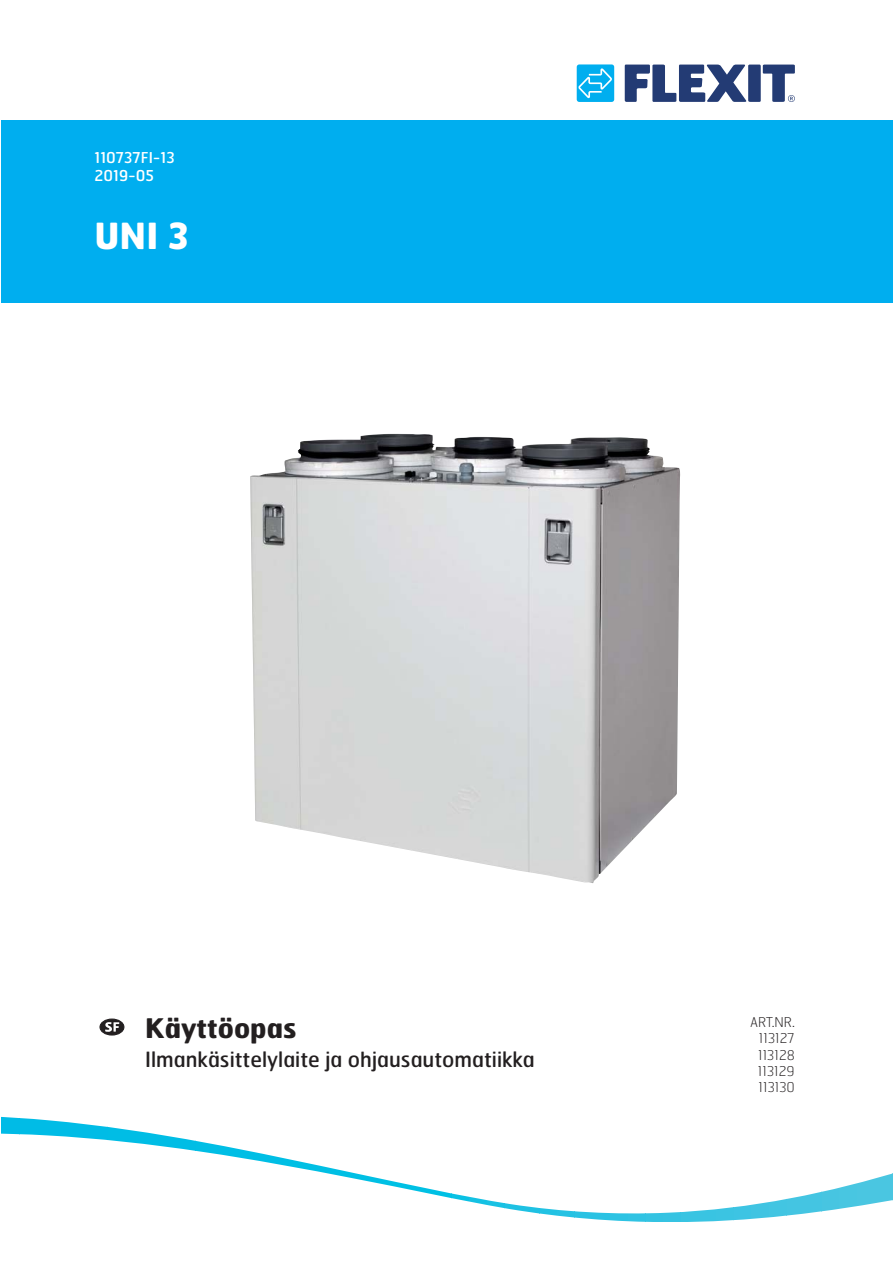
<style>
.page{position:relative;width:893px;height:1263px;background:#fff}
.page>*{position:absolute;margin:0;border:0;box-sizing:border-box;transform-origin:0 0}
.t1{font:700 36px "Hermes";color:#fff}
.t2{font:700 27px "Hermes";color:#231f20}
.t3{font:21px "Hermes";color:#231f20}
.t4{font:15px/18px "Hermes";color:#fff}
.t5{font:100 13.5px/16.2px "Hermes";color:#231f20;text-align:justify}
</style>
<div class="page">
<div style="left:1px;top:120px;width:891px;height:182px;background:#00aeef"></div>
<svg style="left:625px;top:65px;width:170px;height:37px"></svg>
<div style="left:577px;top:64px;width:37px;height:38px;background:#00aeef;border-radius:3px"></div>
<svg style="left:578px;top:68px;width:34px;height:30px"></svg>
<hr style="left:892px;top:1117px;width:1px;height:105px;background:#4cc6e1">
<svg style="left:857px;top:1173px;width:35px;height:34px"></svg>
<svg style="left:839px;top:1183px;width:18px;height:26px"></svg>
<svg style="left:821px;top:1187px;width:18px;height:25px"></svg>
<svg style="left:786px;top:1192px;width:35px;height:24px"></svg>
<svg style="left:769px;top:1199px;width:17px;height:19px"></svg>
<svg style="left:751px;top:1202px;width:18px;height:17px"></svg>
<svg style="left:733px;top:1205px;width:18px;height:16px"></svg>
<svg style="left:716px;top:1207px;width:17px;height:15px"></svg>
<svg style="left:680px;top:1209px;width:36px;height:13px"></svg>
<svg style="left:663px;top:1212px;width:17px;height:10px"></svg>
<svg style="left:645px;top:1212px;width:18px;height:10px"></svg>
<svg style="left:628px;top:1213px;width:17px;height:9px"></svg>
<svg style="left:610px;top:1213px;width:18px;height:9px"></svg>
<svg style="left:575px;top:1211px;width:35px;height:10px"></svg>
<svg style="left:557px;top:1209px;width:18px;height:9px"></svg>
<svg style="left:540px;top:1208px;width:17px;height:8px"></svg>
<svg style="left:284px;top:1158px;width:97px;height:26px"></svg>
<svg style="left:196px;top:1141px;width:88px;height:25px"></svg>
<svg style="left:108px;top:1127px;width:88px;height:24px"></svg>
<svg style="left:20px;top:1118px;width:88px;height:22px;fill:#00bce6"></svg>
<svg style="left:1px;top:1117px;width:19px;height:18px"></svg>
<div style="left:100px;top:1019px;width:24px;height:16px;background:#231f20;border-radius:50%"></div>
<div style="left:99px;top:1019px;width:25px;height:17px;border:1px solid #231f20;border-radius:50%"></div>
<svg style="left:105px;top:1022px;width:14px;height:10px"></svg>
<img style="left:250px;top:434px;width:430px;height:449px">
<p class="t4" style="left:94px;top:150px;width:82px">110737FI-13<br>2019-05</p>
<h1 class="t1" style="left:94px;top:222px;width:96px">UNI 3</h1>
<p class="t2" style="left:145px;top:1018px;width:153px">Käyttöopas</p>
<p class="t3" style="left:145px;top:1051px;width:391px">Ilmankäsittelylaite ja ohjausautomatiikka</p>
<p class="t5" style="left:758px;top:1016px;width:39px;text-indent:-8px">ART.NR.<br>113127<br>113128<br>113129<br>113130</p>
</div>
